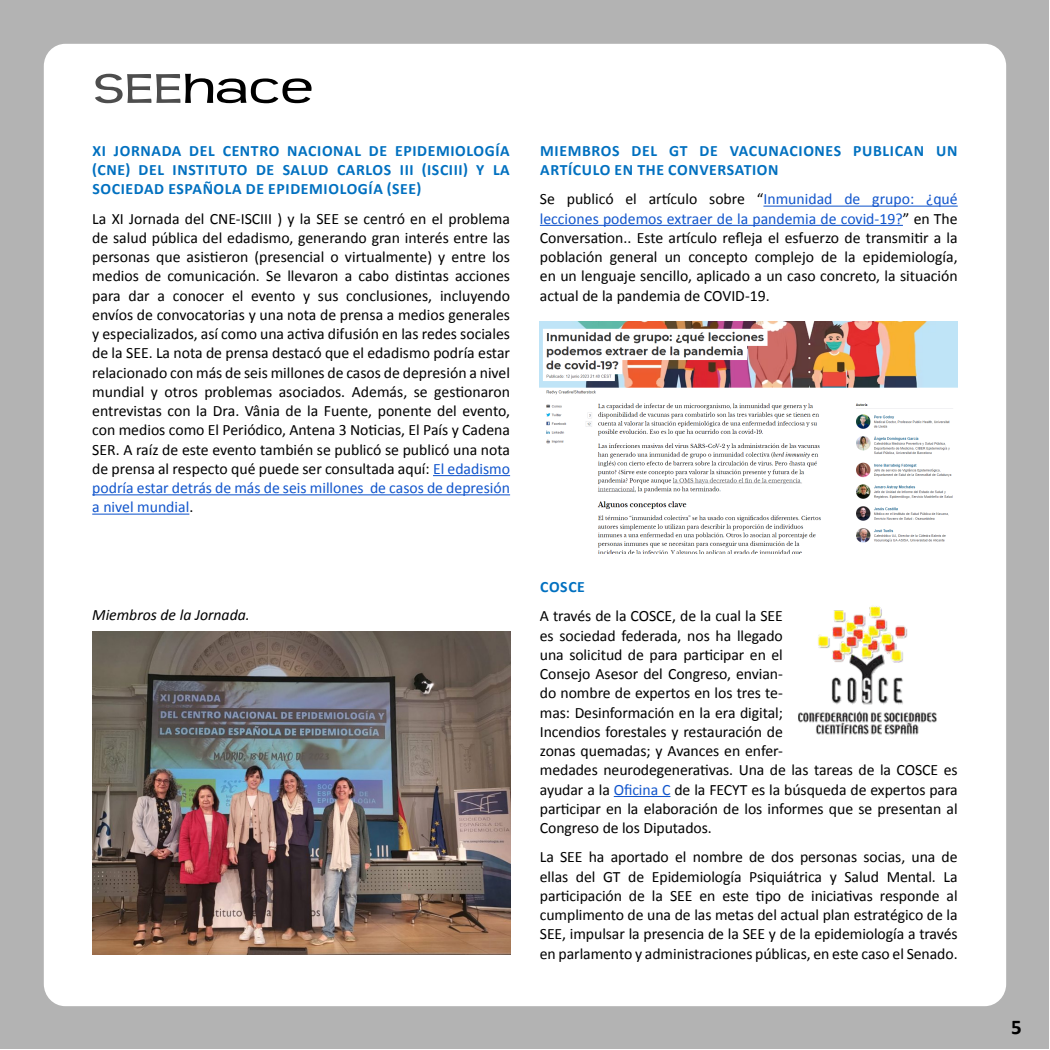
<style>
.page{position:relative;width:1050px;height:1050px;background:#fff}
.page>*{position:absolute;margin:0;border:0;box-sizing:border-box;transform-origin:0 0}
.t1{font:43.75px "Teen";color:#000;scale:1.29 1}
.t2{font:700 21px "Calibri";color:#000}
.t3{font:15.75px/19.2px "Calibri";letter-spacing:-.005em;color:#000;text-align:justify}
.t4{font:700 15.75px/19.2px "Calibri";letter-spacing:.04em;color:#0070c0;text-align:justify}
.t5{font:italic 15.75px "Calibri";color:#000}
.s1{color:#4d4d4d}
.s2{color:#15c}
</style>
<div class="page">
<div style="left:1px;top:1px;width:1048px;height:1048px;background:#b3b3b3"></div>
<div style="left:44px;top:44px;width:962px;height:962px;background:#fff;border-radius:22px"></div>
<hr style="left:433px;top:475px;width:77px;height:1px;background:#15c">
<hr style="left:92px;top:494px;width:418px;height:1px;background:#15c">
<hr style="left:92px;top:514px;width:97px;height:1px;background:#15c">
<hr style="left:763px;top:206px;width:195px;height:1px;background:#15c">
<hr style="left:540px;top:225px;width:363px;height:1px;background:#15c">
<hr style="left:614px;top:796px;width:56px;height:1px;background:#15c">
<img style="left:92px;top:632px;width:418px;height:322px">
<img style="left:540px;top:321px;width:418px;height:232px">
<img style="left:798px;top:605px;width:139px;height:130px">
<h1 class="t1" style="left:93px;top:62px;width:172px"><span class="s1">SEE</span>hace</h1>
<p class="t4" style="left:92px;top:141px;width:419px">XI JORNADA DEL CENTRO NACIONAL DE EPIDEMIOLOGÍA (CNE) DEL INSTITUTO DE SALUD CARLOS III (ISCIII) Y LA SOCIEDAD ESPAÑOLA DE EPIDEMIOLOGÍA (SEE)</p>
<p class="t3" style="left:92px;top:209px;width:419px">La XI Jornada del CNE-ISCIII ) y la SEE se centró en el problema de salud pública del edadismo, generando gran interés entre las personas que asistieron (presencial o virtualmente) y entre los medios de comunicación. Se llevaron a cabo distintas acciones para dar a conocer el evento y sus conclusiones, incluyendo envíos de convocatorias y una nota de prensa a medios generales y especializados, así como una activa difusión en las redes sociales de la SEE. La nota de prensa destacó que el edadismo podría estar relacionado con más de seis millones de casos de depresión a nivel mundial y otros problemas asociados. Además, se gestionaron entrevistas con la Dra. Vânia de la Fuente, ponente del evento, con medios como El Periódico, Antena 3 Noticias, El País y Cadena SER. A raíz de este evento también se publicó se publicó una nota de prensa al respecto qué puede ser consultada aquí: <span class="s2">El edadismo podría estar detrás de más de seis millones de casos de depresión a nivel mundial</span>.</p>
<p class="t5" style="left:92px;top:605px;width:159px">Miembros de la Jornada.</p>
<p class="t4" style="left:540px;top:141px;width:419px">MIEMBROS DEL GT DE VACUNACIONES PUBLICAN UN<br>ARTÍCULO EN THE CONVERSATION</p>
<p class="t3" style="left:540px;top:190px;width:419px">Se publicó el artículo sobre “<span class="s2">Inmunidad de grupo: ¿qué lecciones podemos extraer de la pandemia de covid-19?</span>” en The Conversation.. Este artículo refleja el esfuerzo de transmitir a la población general un concepto complejo de la epidemiología, en un lenguaje sencillo, aplicado a un caso concreto, la situación actual de la pandemia de COVID-19.</p>
<p class="t4" style="left:540px;top:577px;width:46px">COSCE</p>
<p class="t3" style="left:540px;top:607px;width:419px;text-align:left">A través de la COSCE, de la cual la SEE<br>es sociedad federada, nos ha llegado<br>una solicitud de para participar en el<br>Consejo Asesor del Congreso, envian-<br>do nombre de expertos en los tres te-<br>mas: Desinformación en la era digital;<br>Incendios forestales y restauración de<br>zonas quemadas; y Avances en enfer-<br>medades neurodegenerativas. Una de las tareas de la COSCE es ayudar a la <span class="s2">Oficina C</span> de la FECYT es la búsqueda de expertos para participar en la elaboración de los informes que se presentan al Congreso de los Diputados.</p>
<p class="t3" style="left:540px;top:848px;width:419px">La SEE ha aportado el nombre de dos personas socias, una de ellas del GT de Epidemiología Psiquiátrica y Salud Mental. La participación de la SEE en este tipo de iniciativas responde al cumplimento de una de las metas del actual plan estratégico de la SEE, impulsar la presencia de la SEE y de la epidemiología a través en parlamento y administraciones públicas, en este caso el Senado.</p>
<h2 class="t2" style="left:1011px;top:1013px;width:12px">5</h2>
</div>
